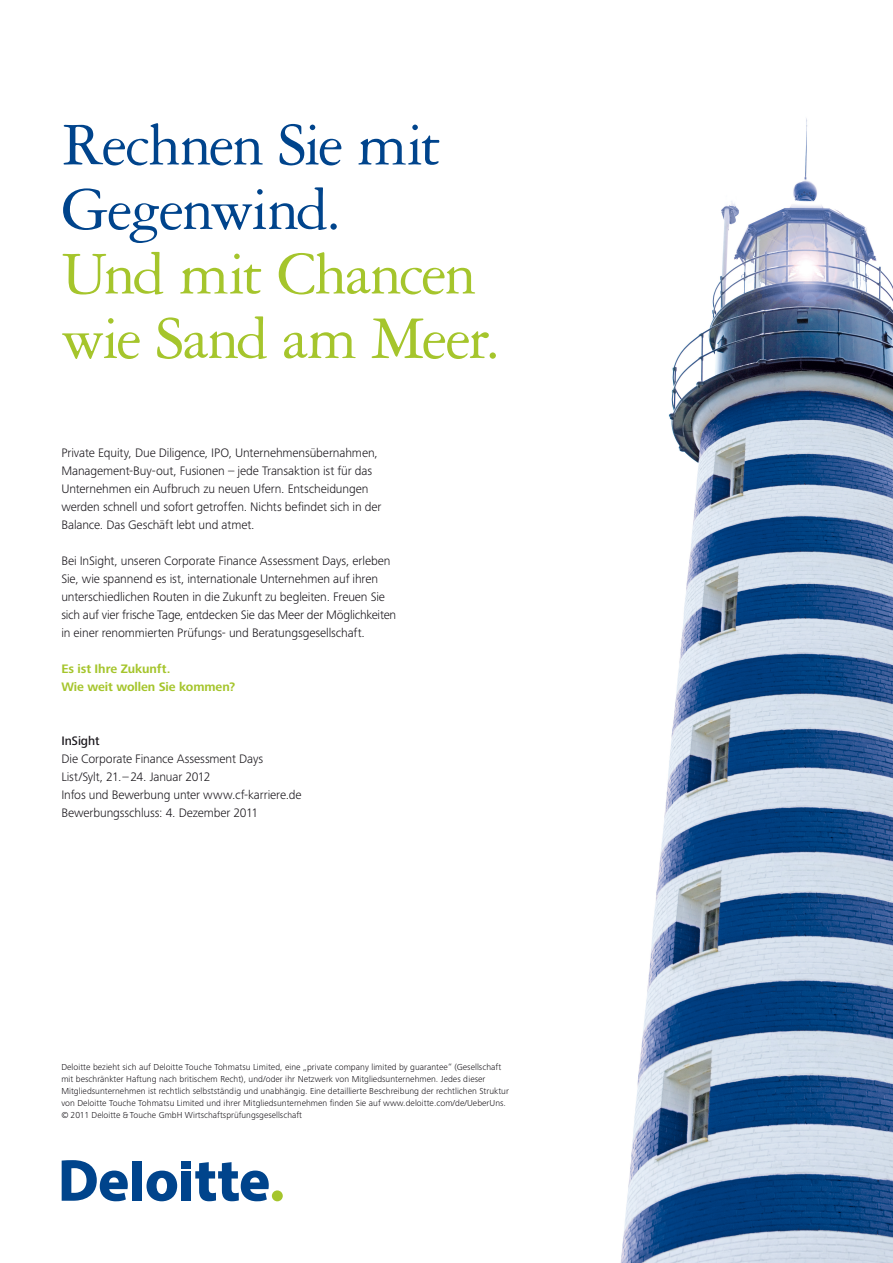
<style>
.page{position:relative;width:893px;height:1263px;background:#fff}
.page>*{position:absolute;margin:0;border:0;box-sizing:border-box;transform-origin:0 0}
.t1{font:64.5px/64.5px "Garamond 3 LT Std";letter-spacing:-.04em;color:#a5c52c}
.t2{font:64.5px/64.5px "Garamond 3 LT Std";letter-spacing:-.04em;color:#00448c}
.t3{font:300 12.75px/18px "Frutiger Next Pro";letter-spacing:-.01em;color:#1a171c}
.t4{font:700 12.75px/18px "Frutiger Next Pro";letter-spacing:-.005em;color:#a5c52c}
.t5{font:500 12.75px "Frutiger Next Pro";letter-spacing:-.01em;color:#1a171c}
.t6{font:300 9px/12px "Frutiger Next Pro";letter-spacing:.005em;color:#1a171c}
</style>
<div class="page">
<img style="left:620px;top:118px;width:273px;height:1145px">
<div style="left:132px;top:1161px;width:10px;height:40px;background:#00448c"></div>
<svg style="left:147px;top:1170px;width:30px;height:31px"></svg>
<div style="left:181px;top:1171px;width:10px;height:30px;background:#00448c"></div>
<svg style="left:195px;top:1162px;width:74px;height:39px"></svg>
<svg style="left:62px;top:1160px;width:66px;height:41px"></svg>
<div style="left:181px;top:1161px;width:10px;height:7px;background:#00448c"></div>
<div style="left:272px;top:1190px;width:11px;height:11px;background:#a5c52c;border-radius:50%"></div>
<h1 class="t2" style="left:61px;top:113px;width:381px">Rechnen Sie mit<br>Gegenwind.</h1>
<h1 class="t1" style="left:61px;top:242px;width:441px">Und mit Chancen wie Sand am Meer.</h1>
<p class="t3" style="left:61px;top:444px;width:322px">Private Equity, Due Diligence, IPO, Unternehmensübernahmen, Management-Buy-out, Fusionen – jede Transaktion ist für das Unternehmen ein Aufbruch zu neuen Ufern. Entscheidungen werden schnell und sofort getroffen. Nichts befindet sich in der Balance. Das Geschäft lebt und atmet.</p>
<p class="t3" style="left:61px;top:552px;width:336px">Bei InSight, unseren Corporate Finance Assessment Days, erleben Sie, wie spannend es ist, internationale Unternehmen auf ihren unterschiedlichen Routen in die Zukunft zu begleiten. Freuen Sie sich auf vier frische Tage, entdecken Sie das Meer der Möglichkeiten in einer renommierten Prüfungs- und Beratungsgesellschaft.</p>
<p class="t4" style="left:61px;top:660px;width:175px">Es ist Ihre Zukunft.<br>Wie weit wollen Sie kommen?</p>
<p class="t5" style="left:61px;top:734px;width:40px">InSight</p>
<p class="t3" style="left:61px;top:750px;width:242px">Die Corporate Finance Assessment Days List/Sylt, 21.–24. Januar 2012<br>Infos und Bewerbung unter www.cf-karriere.de Bewerbungsschluss: 4. Dezember 2011</p>
<p class="t6" style="left:61px;top:1061px;width:449px">Deloitte bezieht sich auf Deloitte Touche Tohmatsu Limited, eine „private company limited by guarantee“ (Gesellschaft mit beschränkter Haftung nach britischem Recht), und/oder ihr Netzwerk von Mitgliedsunternehmen. Jedes dieser Mitgliedsunternehmen ist rechtlich selbstständig und unabhängig. Eine detaillierte Beschreibung der rechtlichen Struktur von Deloitte Touche Tohmatsu Limited und ihrer Mitgliedsunternehmen finden Sie auf www.deloitte.com/de/UeberUns. © 2011 Deloitte &amp; Touche GmbH Wirtschaftsprüfungsgesellschaft</p>
</div>
